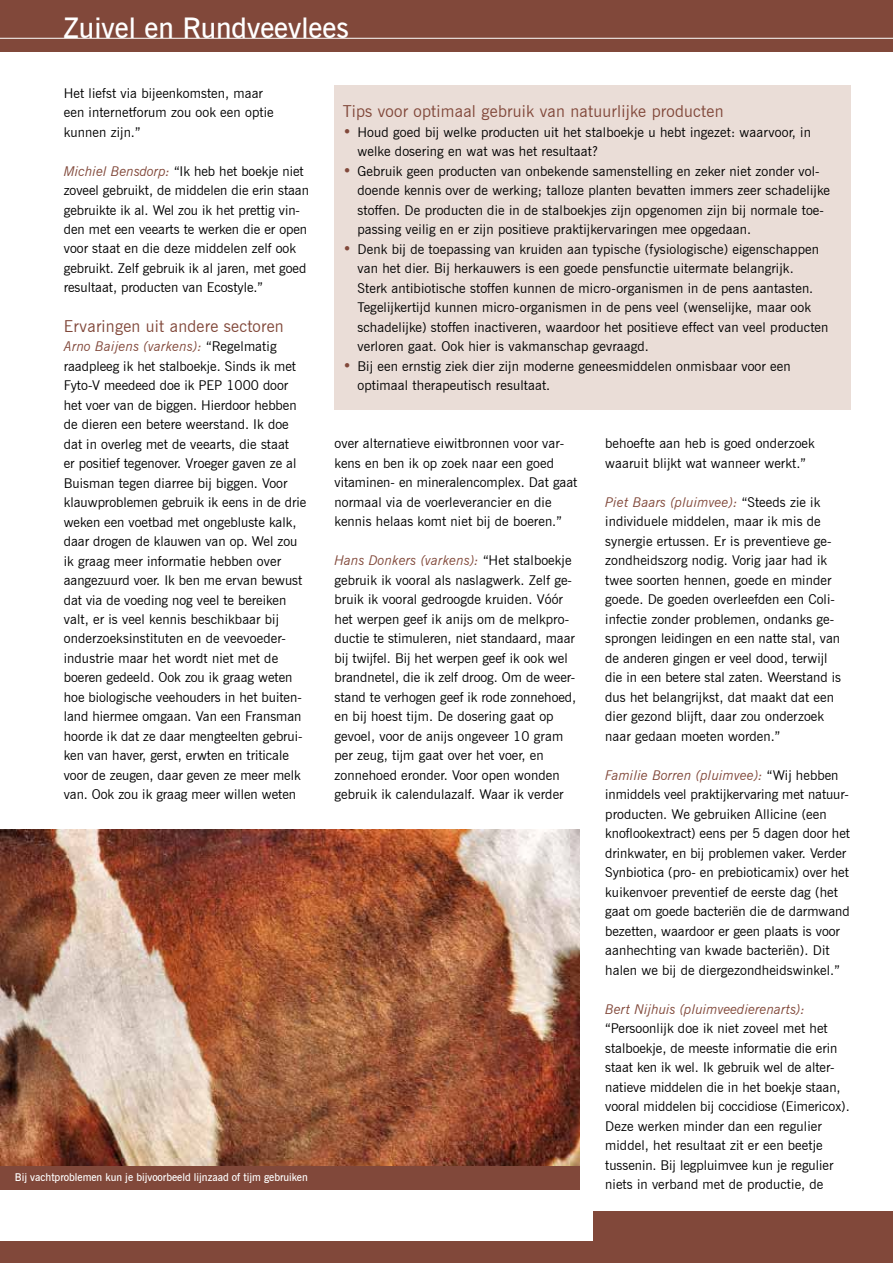
<style>
.page{position:relative;width:893px;height:1263px;background:#fff}
.page>*{position:absolute;margin:0;border:0;box-sizing:border-box;transform-origin:0 0}
.t1{font:600 28.5px "News Gothic BT";color:#fff}
.t2{font:16.5px "News Gothic BT";letter-spacing:.015em;color:#81483a}
.t3{font:13.5px/19.5px "News Gothic BT";letter-spacing:.01em;color:#000}
.t4{font:italic 13.5px "News Gothic BT";color:#81483a}
.t5{font:600 10.8px "News Gothic BT";color:#fff}
.s1{font-style:italic;color:#81483a}
.s2{font-size:15px;color:#81483a}
</style>
<div class="page">
<div style="left:0;top:0;width:893px;height:51px;background:#81483a"></div>
<hr style="left:0;top:38px;width:893px;height:1px;background:#fff">
<div style="left:0;top:1242px;width:893px;height:21px;background:#81483a"></div>
<div style="left:594px;top:1212px;width:299px;height:51px;background:#81483a"></div>
<div style="left:334px;top:85px;width:516px;height:325px;background:#eaddd7"></div>
<img style="left:0;top:829px;width:580px;height:337px">
<div style="left:0;top:1166px;width:580px;height:24px;background:#81483a"></div>
<h1 class="t1" style="left:63px;top:11px;width:287px">Zuivel en Rundveevlees</h1>
<p class="t3" style="left:64px;top:83px;width:211px">Het liefst via bijeenkomsten, maar een internetforum zou ook een optie kunnen zijn.”</p>
<p class="t3" style="left:64px;top:161px;width:247px"><span class="s1">Michiel Bensdorp:</span> “Ik heb het boekje niet zoveel gebruikt, de middelen die erin staan gebruikte ik al. Wel zou ik het prettig vin&shy;den met een veearts te werken die er open voor staat en die deze middelen zelf ook gebruikt. Zelf gebruik ik al jaren, met goed resultaat, producten van Ecostyle.”</p>
<p class="t2" style="left:64px;top:316px;width:222px">Ervaringen uit andere sectoren</p>
<p class="t3" style="left:64px;top:336px;width:244px"><span class="s1">Arno Baijens (varkens):</span> “Regelmatig raadpleeg ik het stalboekje. Sinds ik met Fyto-V meedeed doe ik PEP 1000 door het voer van de biggen. Hierdoor hebben de dieren een betere weerstand. Ik doe dat in overleg met de veearts, die staat<br>er positief tegenover. Vroeger gaven ze al Buisman tegen diarree bij biggen. Voor klauwproblemen gebruik ik eens in de drie weken een voetbad met ongebluste kalk, daar drogen de klauwen van op. Wel zou ik graag meer informatie hebben over aangezuurd voer. Ik ben me ervan bewust dat via de voeding nog veel te bereiken valt, er is veel kennis beschikbaar bij onderzoeksinstituten en de veevoeder&shy;industrie maar het wordt niet met de boeren gedeeld. Ook zou ik graag weten hoe biologische veehouders in het buiten&shy;land hiermee omgaan. Van een Fransman hoorde ik dat ze daar mengteelten gebrui&shy;ken van haver, gerst, erwten en triticale voor de zeugen, daar geven ze meer melk van. Ook zou ik graag meer willen weten</p>
<p class="t5" style="left:15px;top:1171px;width:294px">Bij vachtproblemen kun je bijvoorbeeld lijnzaad of tijm gebruiken</p>
<p class="t2" style="left:343px;top:101px;width:382px">Tips voor optimaal gebruik van natuurlijke producten</p>
<p class="t3" style="left:357px;top:122px;width:455px;text-indent:-15px"><span class="s2">•</span> Houd goed bij welke producten uit het stalboekje u hebt ingezet: waarvoor, in welke dosering en wat was het resultaat?</p>
<p class="t3" style="left:357px;top:161px;width:474px;text-indent:-15px"><span class="s2">•</span> Gebruik geen producten van onbekende samenstelling en zeker niet zonder vol&shy;doende kennis over de werking; talloze planten bevatten immers zeer schadelijke stoffen. De producten die in de stalboekjes zijn opgenomen zijn bij normale toe&shy;passing veilig en er zijn positieve praktijkervaringen mee opgedaan.</p>
<p class="t3" style="left:357px;top:239px;width:472px;text-indent:-15px"><span class="s2">•</span> Denk bij de toepassing van kruiden aan typische (fysiologische) eigenschappen van het dier. Bij herkauwers is een goede pensfunctie uitermate belangrijk.<br>Sterk antibiotische stoffen kunnen de micro-organismen in de pens aantasten.<br>Tegelijkertijd kunnen micro-organismen in de pens veel (wenselijke, maar ook schadelijke) stoffen inactiveren, waardoor het positieve effect van veel producten verloren gaat. Ook hier is vakmanschap gevraagd.</p>
<p class="t3" style="left:357px;top:356px;width:435px;text-indent:-15px"><span class="s2">•</span> Bij een ernstig ziek dier zijn moderne geneesmiddelen onmisbaar voor een optimaal therapeutisch resultaat.</p>
<p class="t3" style="left:334px;top:434px;width:244px">over alternatieve eiwitbronnen voor var&shy;kens en ben ik op zoek naar een goed vitaminen- en mineralencomplex. Dat gaat normaal via de voerleverancier en die kennis helaas komt niet bij de boeren.”</p>
<p class="t3" style="left:334px;top:551px;width:243px"><span class="s1">Hans Donkers (varkens):</span> “Het stalboekje gebruik ik vooral als naslagwerk. Zelf ge&shy;bruik ik vooral gedroogde kruiden. Vóór het werpen geef ik anijs om de melkpro&shy;ductie te stimuleren, niet standaard, maar bij twijfel. Bij het werpen geef ik ook wel brandnetel, die ik zelf droog. Om de weer&shy;stand te verhogen geef ik rode zonnehoed, en bij hoest tijm. De dosering gaat op gevoel, voor de anijs ongeveer 10 gram per zeug, tijm gaat over het voer, en zonnehoed eronder. Voor open wonden gebruik ik calendulazalf. Waar ik verder</p>
<p class="t3" style="left:605px;top:434px;width:211px">behoefte aan heb is goed onderzoek waaruit blijkt wat wanneer werkt.”</p>
<p class="t3" style="left:605px;top:492px;width:237px"><span class="s1">Piet Baars (pluimvee):</span> “Steeds zie ik individuele middelen, maar ik mis de synergie ertussen. Er is preventieve ge&shy;zondheidszorg nodig. Vorig jaar had ik twee soorten hennen, goede en minder goede. De goeden overleefden een Coli&shy;infectie zonder problemen, ondanks ge&shy;sprongen leidingen en een natte stal, van de anderen gingen er veel dood, terwijl die in een betere stal zaten. Weerstand is dus het belangrijkst, dat maakt dat een dier gezond blijft, daar zou onderzoek naar gedaan moeten worden.”</p>
<p class="t3" style="left:605px;top:765px;width:246px"><span class="s1">Familie Borren (pluimvee):</span> “Wij hebben inmiddels veel praktijkervaring met natuur&shy;producten. We gebruiken Allicine (een knoflookextract) eens per 5 dagen door het drinkwater, en bij problemen vaker. Verder Synbiotica (pro- en prebioticamix) over het kuikenvoer preventief de eerste dag (het gaat om goede bacteriën die de darmwand bezetten, waardoor er geen plaats is voor aanhechting van kwade bacteriën). Dit halen we bij de diergezondheidswinkel.”</p>
<p class="t4" style="left:605px;top:1001px;width:201px">Bert Nijhuis (pluimveedierenarts):</p>
<p class="t3" style="left:605px;top:1018px;width:246px">“Persoonlijk doe ik niet zoveel met het stalboekje, de meeste informatie die erin staat ken ik wel. Ik gebruik wel de alter&shy;natieve middelen die in het boekje staan, vooral middelen bij coccidiose (Eimericox).<br>Deze werken minder dan een regulier middel, het resultaat zit er een beetje tussenin. Bij legpluimvee kun je regulier niets in verband met de productie, de</p>
</div>
